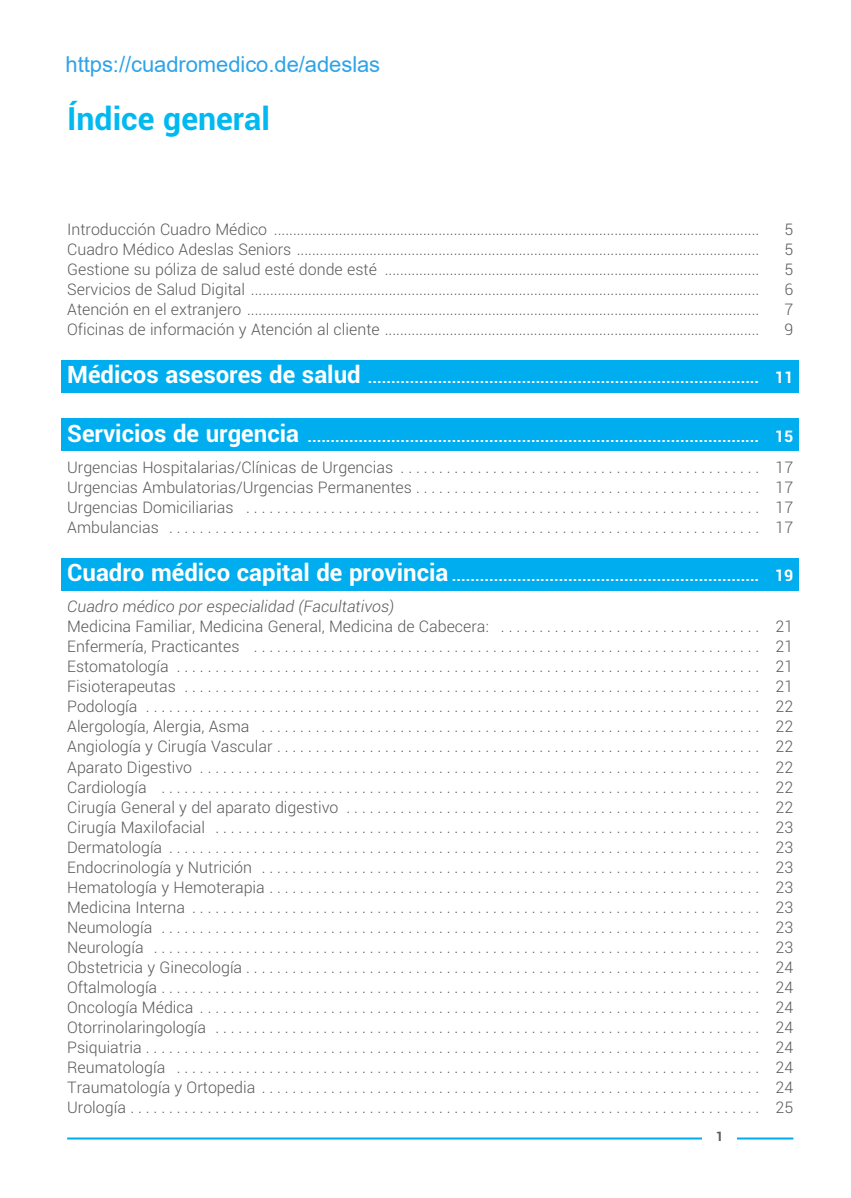
<style>
.page{position:relative;width:851px;height:1198px;background:#fff}
.page>*{position:absolute;margin:0;border:0;box-sizing:border-box;transform-origin:0 0}
.t1{font:700 32px "Roboto";color:#00b9f1}
.t2{font:22px "Arial";letter-spacing:-.005em;color:#2ea3e9}
.t3{font:300 16px/20px "Roboto";color:#58595b;text-align:justify}
.t4{font:700 16px/31.4px "Roboto";color:#fff}
.t5{font:700 13px "Roboto";color:#58595b}
.s1{font-size:24px}
.s2{font-weight:300;color:#58595b}
.s3{font-weight:300;font-style:italic;color:#58595b}
</style>
<div class="page">
<div style="left:61px;top:558px;width:737px;height:33px;background:#00aeef"></div>
<hr style="left:67px;top:1137px;width:726px;height:2px;background:#00aeef">
<div style="left:702px;top:1126px;width:34px;height:22px;background:#fff"></div>
<div style="left:61px;top:417px;width:737px;height:33px;background:#00aeef"></div>
<div style="left:61px;top:359px;width:737px;height:33px;background:#00aeef"></div>
<h2 class="t2" style="left:66px;top:49px;width:316px">https://cuadromedico.de/adeslas</h2>
<h1 class="t1" style="left:67px;top:106px;width:204px">Índice general</h1>
<p class="t3" style="left:67px;top:221px;width:693px">Introducción Cuadro Médico ...............................................................................................................................</p>
<p class="t3" style="left:784px;top:221px;width:10px">5</p>
<p class="t3" style="left:67px;top:241px;width:693px">Cuadro Médico Adeslas Seniors .........................................................................................................................</p>
<p class="t3" style="left:784px;top:241px;width:10px">5</p>
<p class="t3" style="left:67px;top:261px;width:693px">Gestione su póliza de salud esté donde esté ..................................................................................................</p>
<p class="t3" style="left:784px;top:261px;width:10px">5</p>
<p class="t3" style="left:67px;top:281px;width:693px">Servicios de Salud Digital .....................................................................................................................................</p>
<p class="t3" style="left:784px;top:281px;width:10px">6</p>
<p class="t3" style="left:67px;top:301px;width:693px">Atención en el extranjero ......................................................................................................................................</p>
<p class="t3" style="left:784px;top:301px;width:10px">7</p>
<p class="t3" style="left:67px;top:321px;width:693px">Oficinas de información y Atención al cliente ..................................................................................................</p>
<p class="t3" style="left:784px;top:321px;width:10px">9</p>
<p class="t4" style="left:67px;top:363px;width:727px"><span class="s1">Médicos asesores de salud</span> .................................................................................... 11</p>
<p class="t4" style="left:67px;top:422px;width:727px"><span class="s1">Servicios de urgencia</span> ................................................................................................. 15<br><span class="s2">Urgencias Hospitalarias/Clínicas de Urgencias . . . . . . . . . . . . . . . . . . . . . . . . . . . . . . . . . . . . . . . . . . . . . . . 17</span></p>
<p class="t3" style="left:67px;top:479px;width:727px">Urgencias Ambulatorias/Urgencias Permanentes . . . . . . . . . . . . . . . . . . . . . . . . . . . . . . . . . . . . . . . . . . . . . 17<br>Urgencias Domiciliarias . . . . . . . . . . . . . . . . . . . . . . . . . . . . . . . . . . . . . . . . . . . . . . . . . . . . . . . . . . . . . . . . . . . 17<br>Ambulancias . . . . . . . . . . . . . . . . . . . . . . . . . . . . . . . . . . . . . . . . . . . . . . . . . . . . . . . . . . . . . . . . . . . . . . . . . . . . . 17</p>
<p class="t4" style="left:67px;top:561px;width:727px"><span class="s1">Cuadro médico capital de provincia</span> .................................................................. 19<br><span class="s3">Cuadro médico por especialidad (Facultativos)</span></p>
<p class="t3" style="left:67px;top:618px;width:727px">Medicina Familiar, Medicina General, Medicina de Cabecera: . . . . . . . . . . . . . . . . . . . . . . . . . . . . . . . . . . 21<br>Enfermería, Practicantes . . . . . . . . . . . . . . . . . . . . . . . . . . . . . . . . . . . . . . . . . . . . . . . . . . . . . . . . . . . . . . . . . . 21<br>Estomatología . . . . . . . . . . . . . . . . . . . . . . . . . . . . . . . . . . . . . . . . . . . . . . . . . . . . . . . . . . . . . . . . . . . . . . . . . . . . 21<br>Fisioterapeutas . . . . . . . . . . . . . . . . . . . . . . . . . . . . . . . . . . . . . . . . . . . . . . . . . . . . . . . . . . . . . . . . . . . . . . . . . . . 21<br>Podología . . . . . . . . . . . . . . . . . . . . . . . . . . . . . . . . . . . . . . . . . . . . . . . . . . . . . . . . . . . . . . . . . . . . . . . . . . . . . . . . 22<br>Alergología, Alergia, Asma . . . . . . . . . . . . . . . . . . . . . . . . . . . . . . . . . . . . . . . . . . . . . . . . . . . . . . . . . . . . . . . . . 22<br>Angiología y Cirugía Vascular . . . . . . . . . . . . . . . . . . . . . . . . . . . . . . . . . . . . . . . . . . . . . . . . . . . . . . . . . . . . . . . 22<br>Aparato Digestivo . . . . . . . . . . . . . . . . . . . . . . . . . . . . . . . . . . . . . . . . . . . . . . . . . . . . . . . . . . . . . . . . . . . . . . . . . 22<br>Cardiología . . . . . . . . . . . . . . . . . . . . . . . . . . . . . . . . . . . . . . . . . . . . . . . . . . . . . . . . . . . . . . . . . . . . . . . . . . . . . . 22<br>Cirugía General y del aparato digestivo . . . . . . . . . . . . . . . . . . . . . . . . . . . . . . . . . . . . . . . . . . . . . . . . . . . . . . 22<br>Cirugía Maxilofacial . . . . . . . . . . . . . . . . . . . . . . . . . . . . . . . . . . . . . . . . . . . . . . . . . . . . . . . . . . . . . . . . . . . . . . . 23<br>Dermatología . . . . . . . . . . . . . . . . . . . . . . . . . . . . . . . . . . . . . . . . . . . . . . . . . . . . . . . . . . . . . . . . . . . . . . . . . . . . . 23<br>Endocrinología y Nutrición . . . . . . . . . . . . . . . . . . . . . . . . . . . . . . . . . . . . . . . . . . . . . . . . . . . . . . . . . . . . . . . . . 23<br>Hematología y Hemoterapia . . . . . . . . . . . . . . . . . . . . . . . . . . . . . . . . . . . . . . . . . . . . . . . . . . . . . . . . . . . . . . . . 23<br>Medicina Interna . . . . . . . . . . . . . . . . . . . . . . . . . . . . . . . . . . . . . . . . . . . . . . . . . . . . . . . . . . . . . . . . . . . . . . . . . . 23<br>Neumología . . . . . . . . . . . . . . . . . . . . . . . . . . . . . . . . . . . . . . . . . . . . . . . . . . . . . . . . . . . . . . . . . . . . . . . . . . . . . . 23<br>Neurología . . . . . . . . . . . . . . . . . . . . . . . . . . . . . . . . . . . . . . . . . . . . . . . . . . . . . . . . . . . . . . . . . . . . . . . . . . . . . . . 23<br>Obstetricia y Ginecología . . . . . . . . . . . . . . . . . . . . . . . . . . . . . . . . . . . . . . . . . . . . . . . . . . . . . . . . . . . . . . . . . . . 24<br>Oftalmología . . . . . . . . . . . . . . . . . . . . . . . . . . . . . . . . . . . . . . . . . . . . . . . . . . . . . . . . . . . . . . . . . . . . . . . . . . . . . . 24<br>Oncología Médica . . . . . . . . . . . . . . . . . . . . . . . . . . . . . . . . . . . . . . . . . . . . . . . . . . . . . . . . . . . . . . . . . . . . . . . . . 24<br>Otorrinolaringología . . . . . . . . . . . . . . . . . . . . . . . . . . . . . . . . . . . . . . . . . . . . . . . . . . . . . . . . . . . . . . . . . . . . . . . 24<br>Psiquiatria . . . . . . . . . . . . . . . . . . . . . . . . . . . . . . . . . . . . . . . . . . . . . . . . . . . . . . . . . . . . . . . . . . . . . . . . . . . . . . . . 24<br>Reumatología . . . . . . . . . . . . . . . . . . . . . . . . . . . . . . . . . . . . . . . . . . . . . . . . . . . . . . . . . . . . . . . . . . . . . . . . . . . . 24<br>Traumatología y Ortopedia . . . . . . . . . . . . . . . . . . . . . . . . . . . . . . . . . . . . . . . . . . . . . . . . . . . . . . . . . . . . . . . . . 24<br>Urología . . . . . . . . . . . . . . . . . . . . . . . . . . . . . . . . . . . . . . . . . . . . . . . . . . . . . . . . . . . . . . . . . . . . . . . . . . . . . . . . . . 25</p>
<p class="t5" style="left:715px;top:1131px;width:9px">1</p>
</div>
